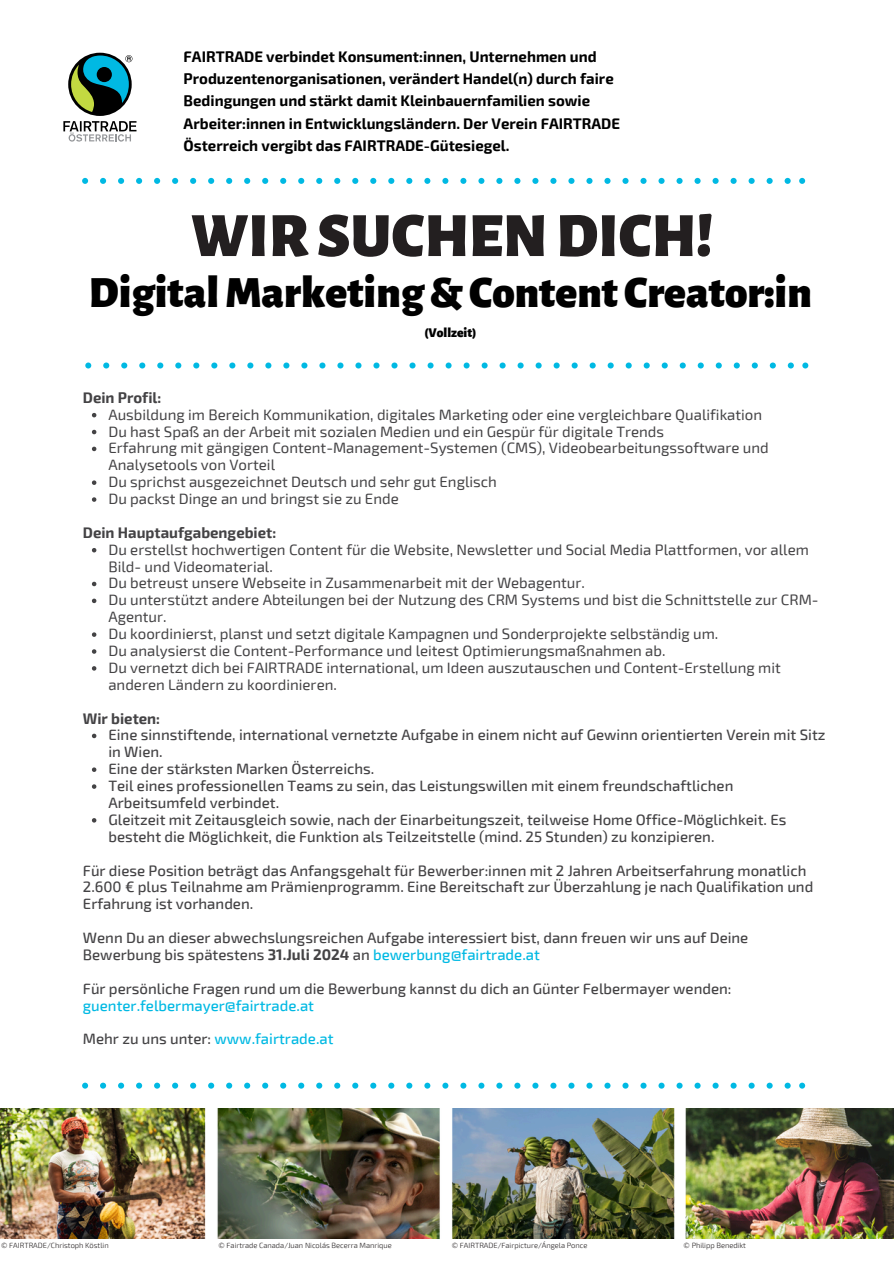
<style>
.page{position:relative;width:894px;height:1264px;background:#fff}
.page>*{position:absolute;margin:0;border:0;box-sizing:border-box;transform-origin:0 0}
.t1{font:900 63px "Alegreya Sans";color:#231f20}
.t2{font:900 45px "Alegreya Sans";color:#000}
.t3{font:15px/16.8px "Exo 2";color:#444345}
.t4{font:500 15px/16.8px "Exo 2";color:#444345}
.t5{font:700 15px/22.4px "Exo 2";color:#000}
.t6{font:700 15px "Exo 2";color:#444345}
.t7{font:500 15px "Exo 2";color:#00b9e3}
.t8{font:900 13.5px "Alegreya Sans";color:#000}
.t9{font:300 7.5px "Exo 2";color:#231f20}
.s1{font-weight:700}
.s2{color:#00b9e3}
.s3{color:#444345}
</style>
<div class="page">
<svg style="left:82px;top:178px;width:722px;height:6px"></svg>
<svg style="left:82px;top:1082px;width:722px;height:6px"></svg>
<svg style="left:63px;top:53px;width:73px;height:89px"></svg>
<img style="left:0;top:1108px;width:893px;height:130px">
<svg style="left:85px;top:362px;width:723px;height:6px"></svg>
<svg style="left:92px;top:413px;width:4px;height:4px"></svg>
<svg style="left:92px;top:430px;width:4px;height:4px"></svg>
<svg style="left:92px;top:446px;width:4px;height:5px"></svg>
<svg style="left:92px;top:480px;width:4px;height:5px"></svg>
<svg style="left:92px;top:497px;width:4px;height:5px"></svg>
<svg style="left:92px;top:548px;width:4px;height:4px"></svg>
<svg style="left:92px;top:581px;width:4px;height:5px"></svg>
<svg style="left:92px;top:598px;width:4px;height:5px"></svg>
<svg style="left:92px;top:632px;width:4px;height:5px"></svg>
<svg style="left:92px;top:649px;width:4px;height:4px"></svg>
<svg style="left:92px;top:666px;width:4px;height:4px"></svg>
<svg style="left:92px;top:733px;width:4px;height:5px"></svg>
<svg style="left:92px;top:767px;width:4px;height:5px"></svg>
<svg style="left:92px;top:784px;width:4px;height:4px"></svg>
<svg style="left:92px;top:818px;width:4px;height:4px"></svg>
<p class="t5" style="left:183px;top:44px;width:438px">FAIRTRADE verbindet Konsument:innen, Unternehmen und Produzentenorganisationen, verändert Handel(n) durch faire Bedingungen und stärkt damit Kleinbauernfamilien sowie Arbeiter:innen in Entwicklungsländern. Der Verein FAIRTRADE Österreich vergibt das FAIRTRADE-Gütesiegel.</p>
<h3 class="t1" style="left:190px;top:206px;width:524px">WIRSUCHENDICH!</h3>
<p class="t2" style="left:89px;top:271px;width:724px">Digital Marketing&amp;Content Creator:in</p>
<p class="t8" style="left:424px;top:327px;width:53px">(Vollzeit)</p>
<h3 class="t6" style="left:83px;top:387px;width:80px">Dein Profil:</h3>
<h1 class="t3" style="left:108px;top:405px;width:655px">Ausbildung im Bereich Kommunikation, digitales Marketing oder eine vergleichbare Qualifikation</h1>
<h2 class="t3" style="left:108px;top:422px;width:557px">Du hast Spaß an der Arbeit mit sozialen Medien und ein Gespür für digitale Trends</h2>
<h3 class="t3" style="left:108px;top:439px;width:661px">Erfahrung mit gängigen Content-Management-Systemen (CMS), Videobearbeitungssoftware und<br>Analysetools von Vorteil</h3>
<p class="t3" style="left:108px;top:473px;width:390px">Du sprichst ausgezeichnet Deutsch und sehr gut Englisch</p>
<p class="t3" style="left:108px;top:489px;width:292px">Du packst Dinge an und bringst sie zu Ende</p>
<p class="t6" style="left:83px;top:522px;width:195px">Dein Hauptaufgabengebiet:</p>
<p class="t3" style="left:108px;top:540px;width:701px">Du erstellst hochwertigen Content für die Website, Newsletter und Social Media Plattformen, vor allem<br>Bild- und Videomaterial.</p>
<p class="t3" style="left:108px;top:574px;width:478px">Du betreust unsere Webseite in Zusammenarbeit mit der Webagentur.</p>
<h3 class="t3" style="left:108px;top:591px;width:711px">Du unterstützt andere Abteilungen bei der Nutzung des CRM Systems und bist die Schnittstelle zur CRM-<br>Agentur.</h3>
<p class="t3" style="left:108px;top:624px;width:611px">Du koordinierst, planst und setzt digitale Kampagnen und Sonderprojekte selbständig um.</p>
<p class="t3" style="left:108px;top:641px;width:558px">Du analysierst die Content-Performance und leitest Optimierungsmaßnahmen ab.</p>
<p class="t3" style="left:108px;top:658px;width:673px">Du vernetzt dich bei FAIRTRADE international, um Ideen auszutauschen und Content-Erstellung mit anderen Ländern zu koordinieren.</p>
<p class="t6" style="left:83px;top:708px;width:79px">Wir bieten:</p>
<p class="t4" style="left:108px;top:726px;width:718px">Eine sinnstiftende, international vernetzte Aufgabe in einem nicht auf Gewinn orientierten Verein mit Sitz in Wien.</p>
<p class="t4" style="left:108px;top:759px;width:267px">Eine der stärksten Marken Österreichs.</p>
<h3 class="t4" style="left:108px;top:776px;width:626px">Teil eines professionellen Teams zu sein, das Leistungswillen mit einem freundschaftlichen<br>Arbeitsumfeld verbindet.</h3>
<p class="t4" style="left:108px;top:810px;width:679px">Gleitzeit mit Zeitausgleich sowie, nach der Einarbeitungszeit, teilweise Home Office-Möglichkeit. Es besteht die Möglichkeit, die Funktion als Teilzeitstelle (mind. 25 Stunden) zu konzipieren.</p>
<p class="t4" style="left:83px;top:861px;width:731px">Für diese Position beträgt das Anfangsgehalt für Bewerber:innen mit 2 Jahren Arbeitserfahrung monatlich<br>2.600 € plus Teilnahme am Prämienprogramm. Eine Bereitschaft zur Überzahlung je nach Qualifikation und<br>Erfahrung ist vorhanden.</p>
<p class="t4" style="left:83px;top:928px;width:666px">Wenn Du an dieser abwechslungsreichen Aufgabe interessiert bist, dann freuen wir uns auf Deine<br>Bewerbung bis spätestens <span class="s1">31.Juli 2024</span> an <span class="s2">bewerbung@fairtrade.at</span></p>
<p class="t4" style="left:83px;top:979px;width:650px">Für persönliche Fragen rund um die Bewerbung kannst du dich an Günter Felbermayer wenden: <span class="s2">guenter.felbermayer@fairtrade.at</span></p>
<h3 class="t7" style="left:83px;top:1029px;width:252px"><span class="s3">Mehr zu uns unter:</span> www.fairtrade.at</h3>
<h3 class="t9" style="left:1px;top:1240px;width:109px">© FAIRTRADE/Christoph Köstlin</h3>
<h3 class="t9" style="left:218px;top:1240px;width:174px">© Fairtrade Canada/Juan Nicolás Becerra Manrique</h3>
<p class="t9" style="left:452px;top:1240px;width:137px">© FAIRTRADE/Fairpicture/Ángela Ponce</p>
<p class="t9" style="left:683px;top:1240px;width:64px">© Philipp Benedikt</p>
</div>
